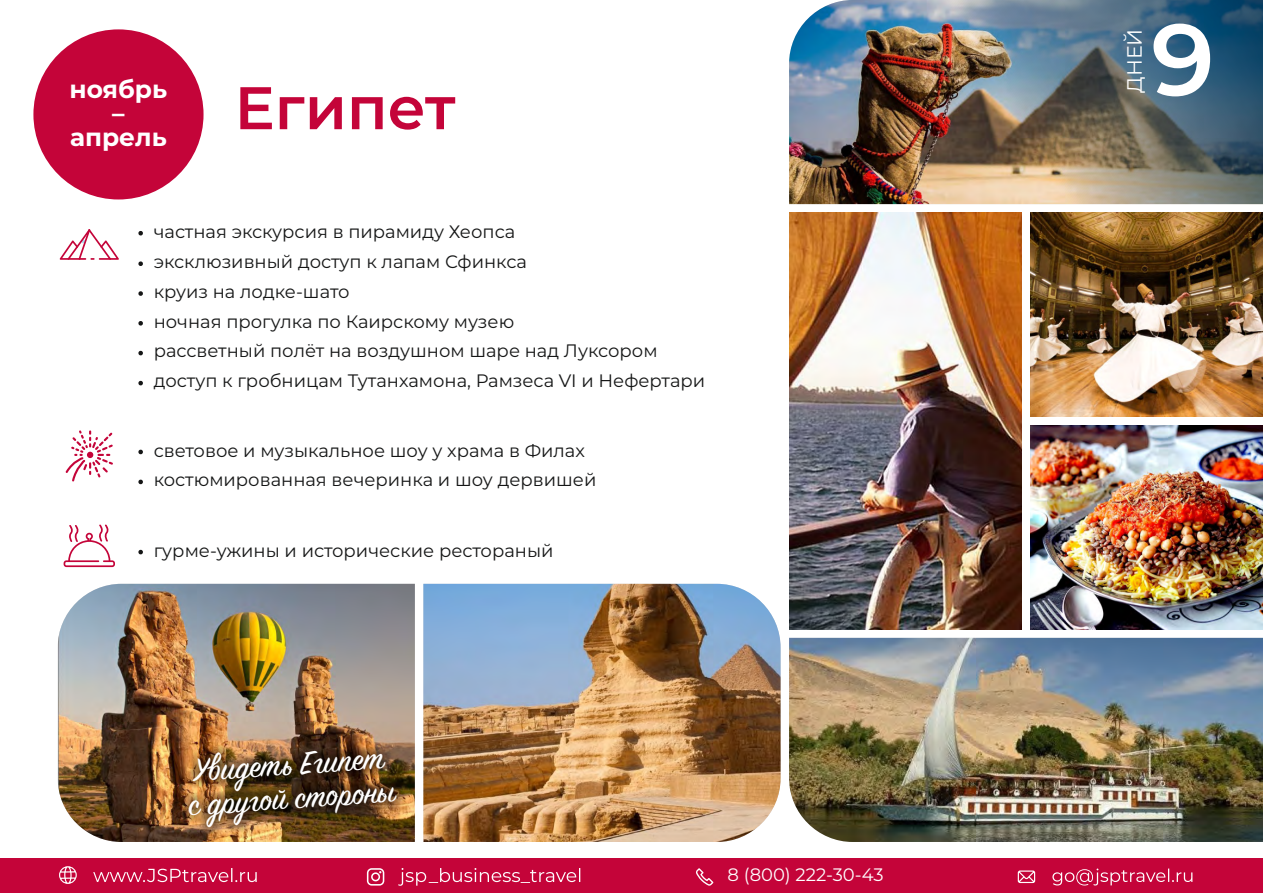
<style>
.page{position:relative;width:1263px;height:893px;background:#fff}
.page>*{position:absolute;margin:0;border:0;box-sizing:border-box;transform-origin:0 0}
.t1{font:600 101.1px "Montserrat";color:#fff}
.t2{font:600 60px "Montserrat";color:#c40439}
.t3{font:36.15px/33.5px "Sign Painter House Script";color:#fff}
.t4{font:700 24.9px/24px "Montserrat";color:#fff;text-align:center}
.t5{font:20.7px "Montserrat";color:#fff}
.t6{font:18px/29.8px "Montserrat";color:#151616}
.t7{font:18px "Montserrat";color:#fff}
</style>
<div class="page">
<svg style="left:138px;top:231px;width:5px;height:4px"></svg>
<svg style="left:138px;top:261px;width:5px;height:5px"></svg>
<svg style="left:138px;top:291px;width:5px;height:5px"></svg>
<svg style="left:138px;top:321px;width:5px;height:5px"></svg>
<svg style="left:138px;top:351px;width:5px;height:4px"></svg>
<svg style="left:138px;top:381px;width:5px;height:4px"></svg>
<img style="left:59px;top:584px;width:356px;height:258px">
<img style="left:423px;top:584px;width:357px;height:258px">
<img style="left:789px;top:0;width:141px;height:204px">
<img style="left:930px;top:0;width:333px;height:204px">
<img style="left:789px;top:638px;width:474px;height:204px">
<svg style="left:138px;top:450px;width:5px;height:4px"></svg>
<svg style="left:138px;top:550px;width:5px;height:4px"></svg>
<svg style="left:138px;top:480px;width:5px;height:4px"></svg>
<svg style="left:64px;top:524px;width:51px;height:43px"></svg>
<img style="left:1030px;top:213px;width:233px;height:204px">
<img style="left:1030px;top:425px;width:233px;height:204px">
<svg style="left:60px;top:229px;width:59px;height:31px"></svg>
<svg style="left:66px;top:430px;width:47px;height:51px"></svg>
<img style="left:789px;top:213px;width:233px;height:416px">
<div style="left:181px;top:743px;width:224px;height:92px;background:#000;opacity:.98"></div>
<div style="left:0;top:859px;width:1263px;height:34px;background:#c40439"></div>
<svg style="left:59px;top:866px;width:18px;height:18px"></svg>
<svg style="left:93px;top:868px;width:164px;height:14px"></svg>
<svg style="left:1052px;top:868px;width:140px;height:17px"></svg>
<svg style="left:1018px;top:870px;width:17px;height:13px"></svg>
<svg style="left:398px;top:868px;width:182px;height:18px"></svg>
<svg style="left:367px;top:868px;width:17px;height:18px"></svg>
<svg style="left:696px;top:868px;width:17px;height:18px"></svg>
<div style="left:33px;top:29px;width:171px;height:170px;background:#c40439;border-radius:50%"></div>
<h3 class="t4" style="left:70px;top:77px;width:99px">ноябрь – апрель</h3>
<h2 class="t2" style="left:234px;top:71px;width:223px">Египет</h2>
<p class="t6" style="left:154px;top:217px;width:553px">частная экскурсия в пирамиду Хеопса<br>эксклюзивный доступ к лапам Сфинкса<br>круиз на лодке-шато<br>ночная прогулка по Каирскому музею<br>рассветный полёт на воздушном шаре над Луксором доступ к гробницам Тутанхамона, Рамзеса VI и Нефертари</p>
<p class="t6" style="left:154px;top:435px;width:444px">световое и музыкальное шоу у храма в Филах костюмированная вечеринка и шоу дервишей</p>
<p class="t6" style="left:154px;top:535px;width:401px">гурме-ужины и исторические рестораный</p>
<h3 class="t3" style="left:185px;top:756px;width:209px;rotate:-4deg">Увидеть Египет с другой стороны</h3>
<p class="t7" style="left:727px;top:864px;width:158px">8 (800) 222-30-43</p>
<p class="t5" style="left:1122px;top:93px;width:65px;rotate:-90deg">ДНЕЙ</p>
<h1 class="t1" style="left:1151px;top:-2px;width:65px">9</h1>
</div>
